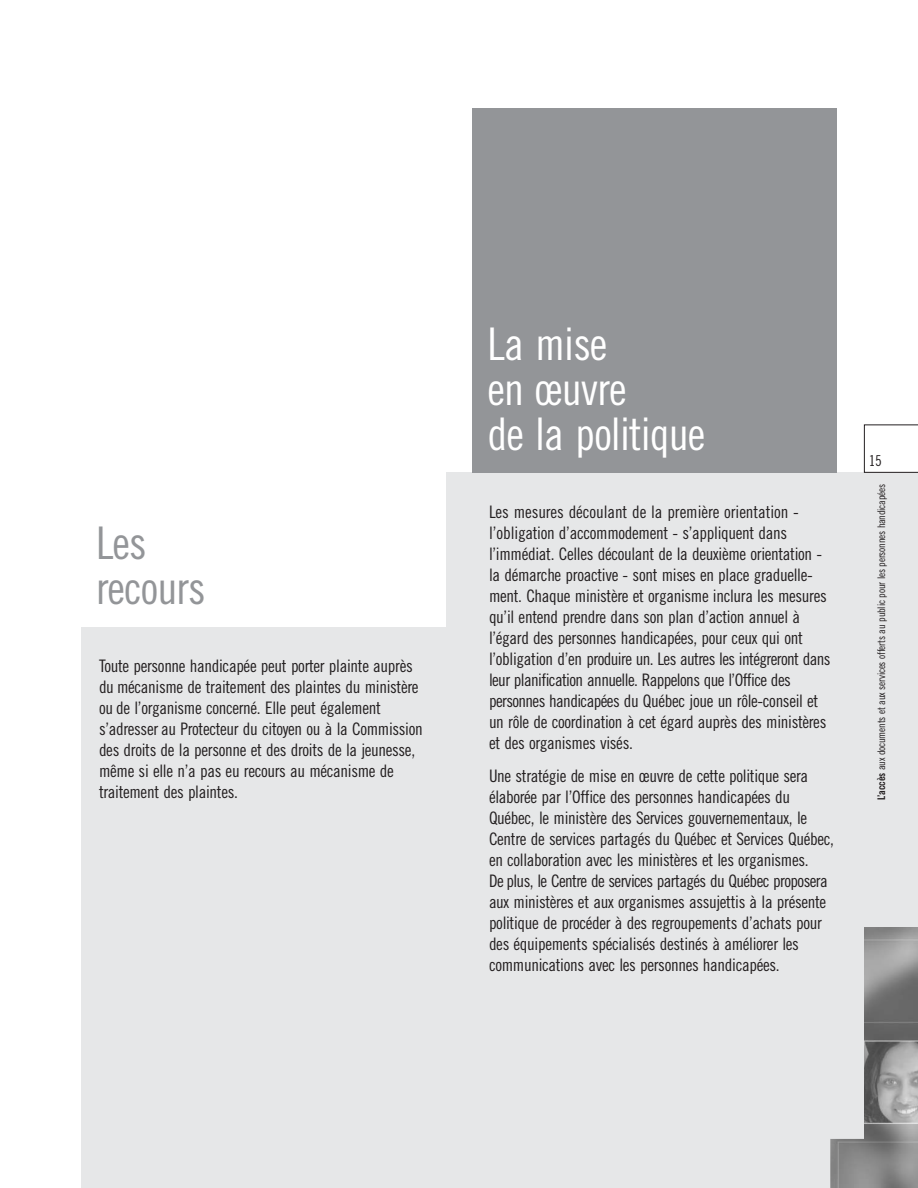
<style>
.page{position:relative;width:918px;height:1188px;background:#fff}
.page>*{position:absolute;margin:0;border:0;box-sizing:border-box;transform-origin:0 0}
.t1{font:45px/45px "Trade Gothic Cond Eighteen";letter-spacing:-.02em;color:#fff}
.t2{font:45px/45px "Trade Gothic Cond Eighteen";letter-spacing:-.02em;color:#939598}
.t3{font:17.25px/21px "Trade Gothic Cond Eighteen";letter-spacing:-.02em;color:#231f20}
.t4{font:15px "Trade Gothic Cond Eighteen";color:#231f20}
.t5{font:10.5px "Trade Gothic Cond Eighteen";letter-spacing:-.02em;color:#231f20}
.s1{font-family:"Trade Gothic Bold Cond Twenty"}
</style>
<div class="page">
<div style="left:81px;top:472px;width:837px;height:716px;background:#e6e7e8"></div>
<svg style="left:864px;top:424px;width:54px;height:49px"></svg>
<img style="left:830px;top:927px;width:88px;height:261px">
<div style="left:472px;top:108px;width:365px;height:364px;background:#939598"></div>
<div style="left:81px;top:262px;width:365px;height:365px;background:#fff"></div>
<h1 class="t2" style="left:96px;top:524px;width:111px">Les recours</h1>
<p class="t3" style="left:99px;top:657px;width:325px">Toute personne handicapée peut porter plainte auprès du mécanisme de traitement des plaintes du ministère ou de l’organisme concerné. Elle peut également s’adresser au Protecteur du citoyen ou à la Commission des droits de la personne et des droits de la jeunesse, même si elle n’a pas eu recours au mécanisme de traitement des plaintes.</p>
<h1 class="t1" style="left:488px;top:325px;width:219px">La mise<br>en œuvre<br>de la politique</h1>
<p class="t3" style="left:489px;top:503px;width:343px">Les mesures découlant de la première orientation - l’obligation d’accommodement - s’appliquent dans l’immédiat. Celles découlant de la deuxième orientation - la démarche proactive - sont mises en place graduelle&shy;ment. Chaque ministère et organisme inclura les mesures qu’il entend prendre dans son plan d’action annuel à l’égard des personnes handicapées, pour ceux qui ont l’obligation d’en produire un. Les autres les intégreront dans leur planification annuelle. Rappelons que l’Office des personnes handicapées du Québec joue un rôle-conseil et un rôle de coordination à cet égard auprès des ministères et des organismes visés.</p>
<p class="t3" style="left:489px;top:767px;width:346px">Une stratégie de mise en œuvre de cette politique sera élaborée par l’Office des personnes handicapées du Québec, le ministère des Services gouvernementaux, le Centre de services partagés du Québec et Services Québec, en collaboration avec les ministères et les organismes.<br>De plus, le Centre de services partagés du Québec proposera aux ministères et aux organismes assujettis à la présente politique de procéder à des regroupements d’achats pour des équipements spécialisés destinés à améliorer les communications avec les personnes handicapées.</p>
<p class="t4" style="left:869px;top:456px;width:14px">15</p>
<p class="t5" style="left:878px;top:800px;width:318px;rotate:-90deg"><span class="s1">L’accès</span> aux documents et aux services offerts au public pour les personnes handicapées</p>
</div>
